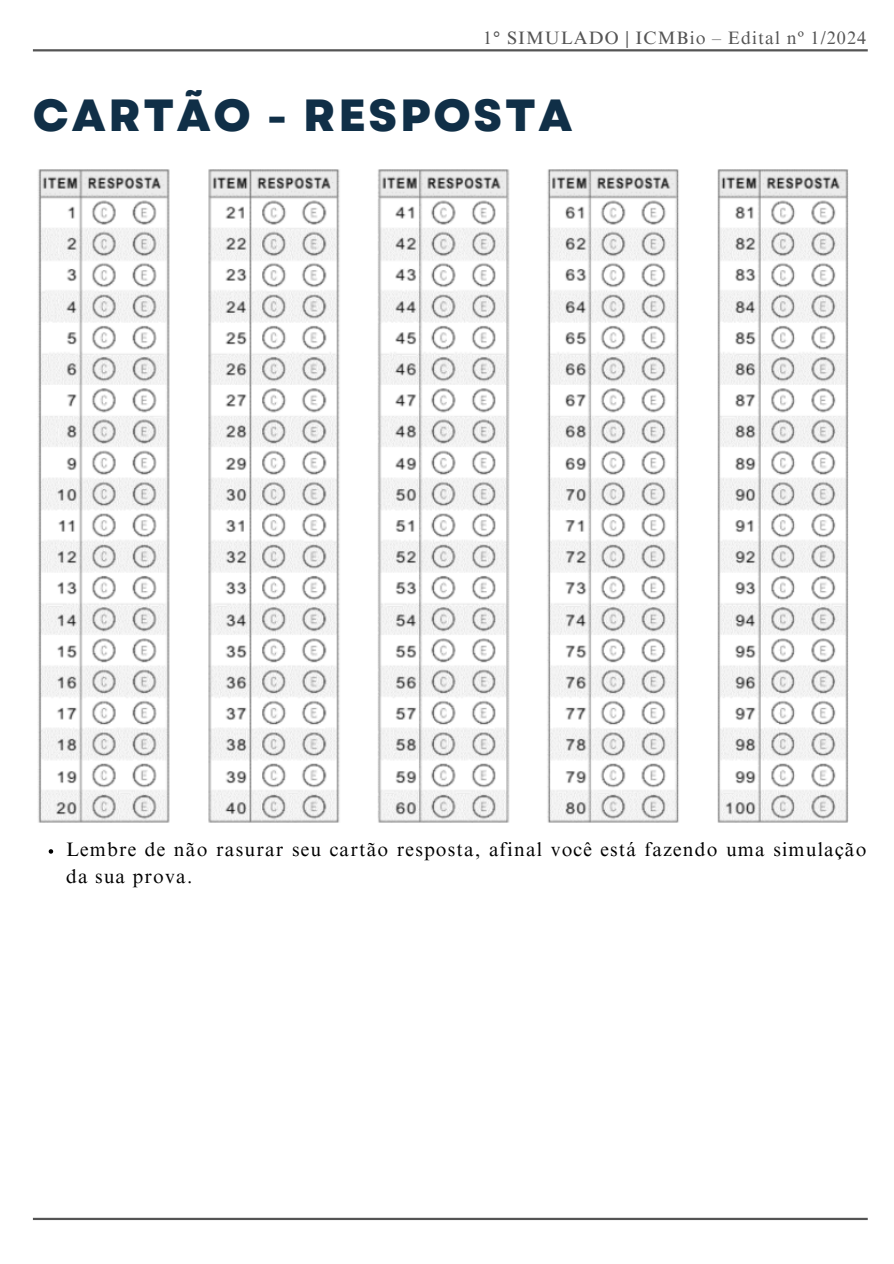
<style>
.page{position:relative;width:894px;height:1264px;background:#fff}
.page>*{position:absolute;margin:0;border:0;box-sizing:border-box;transform-origin:0 0}
.t1{font:800 45px "Garet";letter-spacing:.06em;color:#102f47}
.t2{font:19.5px/27px "Times NRMT Pro";letter-spacing:.06em;color:#000}
.t3{font:18px "Times NRMT Pro";letter-spacing:.06em;color:#545454}
</style>
<div class="page">
<hr style="left:33px;top:49px;width:834px;height:2px;background:#545454">
<hr style="left:33px;top:1217px;width:834px;height:2px;background:#545454">
<img style="left:38px;top:169px;width:811px;height:684px">
<svg style="left:49px;top:849px;width:4px;height:4px"></svg>
<h1 class="t3" style="left:483px;top:31px;width:384px">1° SIMULADO | ICMBio – Edital nº 1/2024</h1>
<p class="t1" style="left:33px;top:83px;width:541px">CARTÃO - RESPOSTA</p>
<p class="t2" style="left:66px;top:838px;width:801px">Lembre de não rasurar seu cartão resposta, afinal você está fazendo uma simulação da sua prova.</p>
</div>
